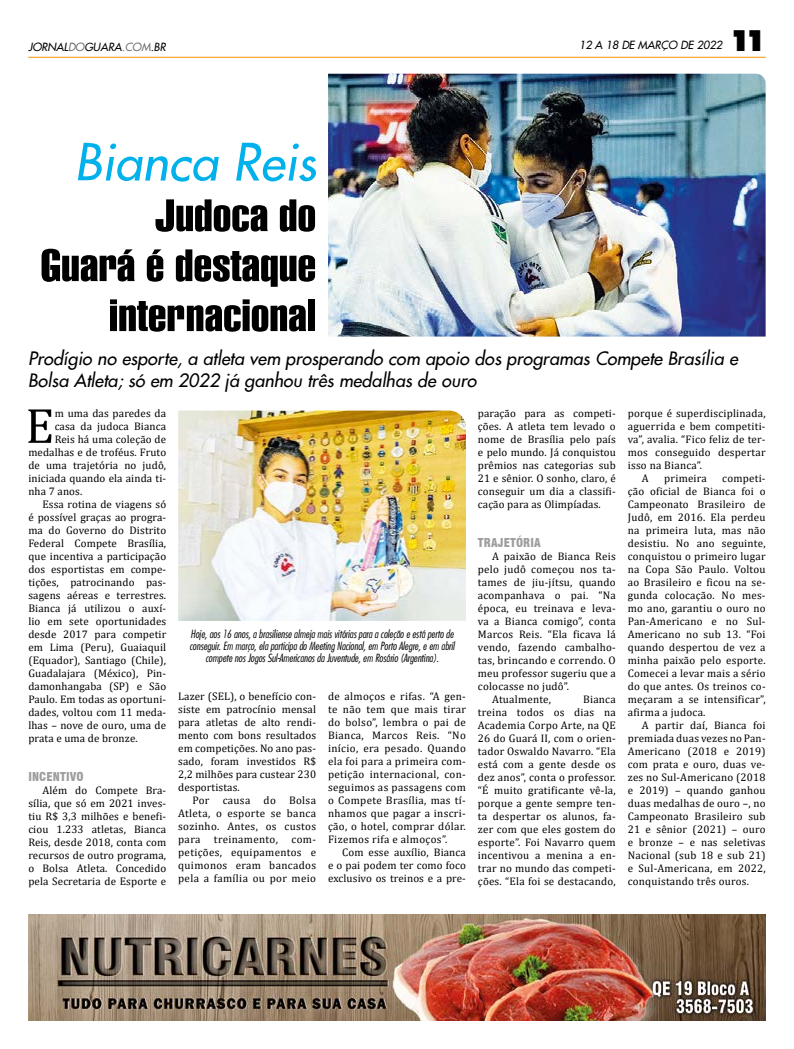
<style>
.page{position:relative;width:794px;height:1049px;background:#fff}
.page>*{position:absolute;margin:0;border:0;box-sizing:border-box;transform-origin:0 0}
.t1{font:italic 50px "Futura 2";color:#00b1eb}
.t2{font:50px "Cambria";color:#000}
.t3{font:44px/50px "Swiss 911 BT Extra Compressed";color:#000;text-align:right;scale:1.25 1}
.t4{font:900 29.6px "Futura BT";color:#000}
.t5{font:italic 18px/22px "Futura 2";color:#000}
.t6{font:900 condensed 12px "Swiss 721 BT";letter-spacing:.01em;color:#9d9d9c}
.t7{font:11px/13px "Cambria";letter-spacing:.01em;color:#000;text-align:justify}
.t8{font:italic 300 condensed 11px/12px "Futura";color:#000;text-align:center}
.t9{font:italic 11px "Futura 2";color:#000}
.s1{color:#706f6f}
</style>
<div class="page">
<hr style="left:28px;top:57px;width:737px;height:1px;background:#f39200">
<img style="left:328px;top:74px;width:437px;height:263px">
<img style="left:178px;top:410px;width:288px;height:211px">
<img style="left:28px;top:914px;width:737px;height:106px">
<p class="t9" style="left:28px;top:39px;width:139px">JORNAL<span class="s1">DO</span>GUARA<span class="s1">.COM</span>.BR</p>
<p class="t9" style="left:579px;top:37px;width:144px">12 A 18 DE MARÇO DE 2022</p>
<h3 class="t4" style="left:730px;top:22px;width:37px">11</h3>
<h1 class="t1" style="left:75px;top:129px;width:243px">Bianca Reis</h1>
<h2 class="t3" style="left:41px;top:191px;width:222px">Judoca do<br>Guará é destaque internacional</h2>
<h3 class="t5" style="left:28px;top:347px;width:711px">Prodígio no esporte, a atleta vem prosperando com apoio dos programas Compete Brasília e<br>Bolsa Atleta; só em 2022 já ganhou três medalhas de ouro</h3>
<h1 class="t2" style="left:25px;top:396px;width:30px">E</h1>
<p class="t7" style="left:55px;top:406px;width:113px">m uma das paredes da</p>
<p class="t7" style="left:628px;top:407px;width:139px">porque é superdisciplinada,</p>
<p class="t7" style="left:628px;top:420px;width:139px">aguerrida e bem competiti-</p>
<p class="t7" style="left:628px;top:433px;width:139px">va”, avalia. “Fico feliz de ter-</p>
<p class="t7" style="left:628px;top:446px;width:139px">mos conseguido despertar</p>
<p class="t7" style="left:628px;top:459px;width:76px">isso na Bianca”.</p>
<p class="t7" style="left:642px;top:472px;width:8px">A</p>
<p class="t7" style="left:664px;top:472px;width:44px">primeira</p>
<p class="t7" style="left:478px;top:407px;width:139px">paração para as competi&shy;ções. A atleta tem levado o nome de Brasília pelo país e pelo mundo. Já conquistou prêmios nas categorias sub 21 e sênior. O sonho, claro, é conseguir um dia a classifi&shy;cação para as Olimpíadas.</p>
<p class="t6" style="left:478px;top:535px;width:64px">TRAJETÓRIA</p>
<p class="t7" style="left:492px;top:549px;width:125px">A paixão de Bianca Reis</p>
<p class="t7" style="left:478px;top:562px;width:139px">pelo judô começou nos ta-</p>
<p class="t7" style="left:478px;top:575px;width:139px">tames de jiu-jítsu, quando</p>
<p class="t7" style="left:478px;top:588px;width:139px">acompanhava o pai. “Na</p>
<p class="t7" style="left:478px;top:601px;width:139px">época, eu treinava e leva-</p>
<p class="t7" style="left:478px;top:614px;width:139px">va a Bianca comigo”, conta</p>
<p class="t7" style="left:478px;top:627px;width:139px">Marcos Reis. “Ela ficava lá</p>
<p class="t7" style="left:478px;top:640px;width:139px">vendo, fazendo cambalho-</p>
<p class="t7" style="left:478px;top:653px;width:139px">tas, brincando e correndo. O</p>
<p class="t7" style="left:478px;top:666px;width:139px">meu professor sugeriu que a</p>
<p class="t7" style="left:478px;top:679px;width:93px">colocasse no judô”.</p>
<p class="t7" style="left:492px;top:692px;width:60px">Atualmente,</p>
<p class="t7" style="left:55px;top:419px;width:113px">casa da judoca Bianca</p>
<p class="t7" style="left:55px;top:432px;width:113px">Reis há uma coleção de</p>
<p class="t7" style="left:28px;top:445px;width:139px">medalhas e de troféus. Fruto</p>
<p class="t7" style="left:28px;top:458px;width:139px">de uma trajetória no judô,</p>
<p class="t7" style="left:28px;top:471px;width:139px">iniciada quando ela ainda ti-</p>
<p class="t7" style="left:28px;top:484px;width:55px">nha 7 anos.</p>
<p class="t7" style="left:43px;top:497px;width:125px">Essa rotina de viagens só</p>
<p class="t7" style="left:28px;top:510px;width:139px">é possível graças ao progra-</p>
<p class="t7" style="left:28px;top:523px;width:139px">ma do Governo do Distrito</p>
<p class="t7" style="left:28px;top:536px;width:139px">Federal Compete Brasília,</p>
<p class="t7" style="left:28px;top:549px;width:139px">que incentiva a participação</p>
<p class="t7" style="left:28px;top:562px;width:139px">dos esportistas em compe-</p>
<p class="t7" style="left:28px;top:575px;width:139px">tições, patrocinando pas-</p>
<p class="t7" style="left:28px;top:588px;width:139px">sagens aéreas e terrestres.</p>
<p class="t7" style="left:28px;top:601px;width:139px">Bianca já utilizou o auxí-</p>
<p class="t7" style="left:28px;top:614px;width:139px">lio em sete oportunidades</p>
<p class="t7" style="left:28px;top:627px;width:139px">desde 2017 para competir</p>
<p class="t7" style="left:28px;top:640px;width:139px">em Lima (Peru), Guaiaquil</p>
<p class="t7" style="left:28px;top:653px;width:139px">(Equador), Santiago (Chile),</p>
<p class="t7" style="left:28px;top:666px;width:139px">Guadalajara (México), Pin-</p>
<p class="t7" style="left:28px;top:679px;width:139px">damonhangaba (SP) e São</p>
<p class="t7" style="left:28px;top:692px;width:139px">Paulo. Em todas as oportuni-</p>
<p class="t7" style="left:28px;top:705px;width:139px">dades, voltou com 11 meda-</p>
<p class="t7" style="left:28px;top:718px;width:139px">lhas – nove de ouro, uma de</p>
<p class="t7" style="left:28px;top:732px;width:111px">prata e uma de bronze.</p>
<p class="t6" style="left:28px;top:769px;width:57px">INCENTIVO</p>
<p class="t7" style="left:28px;top:783px;width:139px;text-indent:14px">Além do Compete Bra&shy;sília, que só em 2021 inves&shy;tiu R$ 3,3 milhões e benefi&shy;ciou 1.233 atletas, Bianca Reis, desde 2018, conta com recursos de outro programa, o Bolsa Atleta. Concedido pela Secretaria de Esporte e</p>
<p class="t7" style="left:628px;top:472px;width:139px;text-indent:95px">competi&shy;ção oficial de Bianca foi o Campeonato Brasileiro de Judô, em 2016. Ela perdeu na primeira luta, mas não desistiu. No ano seguinte, conquistou o primeiro lugar na Copa São Paulo. Voltou ao Brasileiro e ficou na se&shy;gunda colocação. No mes&shy;mo ano, garantiu o ouro no Pan-Americano e no Sul-Americano no sub 13. “Foi quando despertou de vez a minha paixão pelo esporte.<br>Comecei a levar mais a sério do que antes. Os treinos co&shy;meçaram a se intensificar”, afirma a judoca.</p>
<p class="t7" style="left:628px;top:719px;width:139px;text-indent:14px">A partir daí, Bianca foi premiada duas vezes no Pan-Americano (2018 e 2019) com prata e ouro, duas ve&shy;zes no Sul-Americano (2018 e 2019) – quando ganhou duas medalhas de ouro –, no Campeonato Brasileiro sub 21 e sênior (2021) – ouro e bronze – e nas seletivas Nacional (sub 18 e sub 21) e Sul-Americana, em 2022, conquistando três ouros.</p>
<p class="t8" style="left:190px;top:628px;width:266px">Hoje, aos 16 anos, a brasiliense almeja mais vitórias para a coleção e está perto de conseguir. Em março, ela participa do Meeting Nacional, em Porto Alegre, e em abril compete nos Jogos Sul-Americanos da Juventude, em Rosário (Argentina).</p>
<p class="t7" style="left:178px;top:690px;width:139px">Lazer (SEL), o benefício con&shy;siste em patrocínio mensal para atletas de alto rendi&shy;mento com bons resultados em competições. No ano pas&shy;sado, foram investidos R$ 2,2 milhões para custear 230 desportistas.</p>
<p class="t7" style="left:178px;top:794px;width:139px;text-indent:14px">Por causa do Bolsa Atleta, o esporte se banca sozinho. Antes, os custos para treinamento, com&shy;petições, equipamentos e quimonos eram bancados pela a família ou por meio</p>
<p class="t7" style="left:328px;top:690px;width:139px">de almoços e rifas. “A gen&shy;te não tem que mais tirar do bolso”, lembra o pai de Bianca, Marcos Reis. “No início, era pesado. Quando ela foi para a primeira com&shy;petição internacional, con&shy;seguimos as passagens com o Compete Brasília, mas tí&shy;nhamos que pagar a inscri&shy;ção, o hotel, comprar dólar.<br>Fizemos rifa e almoços”.</p>
<p class="t7" style="left:328px;top:846px;width:139px;text-indent:14px">Com esse auxílio, Bianca e o pai podem ter como foco exclusivo os treinos e a pre-</p>
<p class="t7" style="left:478px;top:692px;width:139px;text-indent:105px">Bianca treina todos os dias na Academia Corpo Arte, na QE 26 do Guará II, com o orien&shy;tador Oswaldo Navarro. “Ela está com a gente desde os dez anos”, conta o professor. “É muito gratificante vê-la, porque a gente sempre ten&shy;ta despertar os alunos, fa&shy;zer com que eles gostem do esporte”. Foi Navarro quem incentivou a menina a en&shy;trar no mundo das competi&shy;ções. “Ela foi se destacando,</p>
</div>
